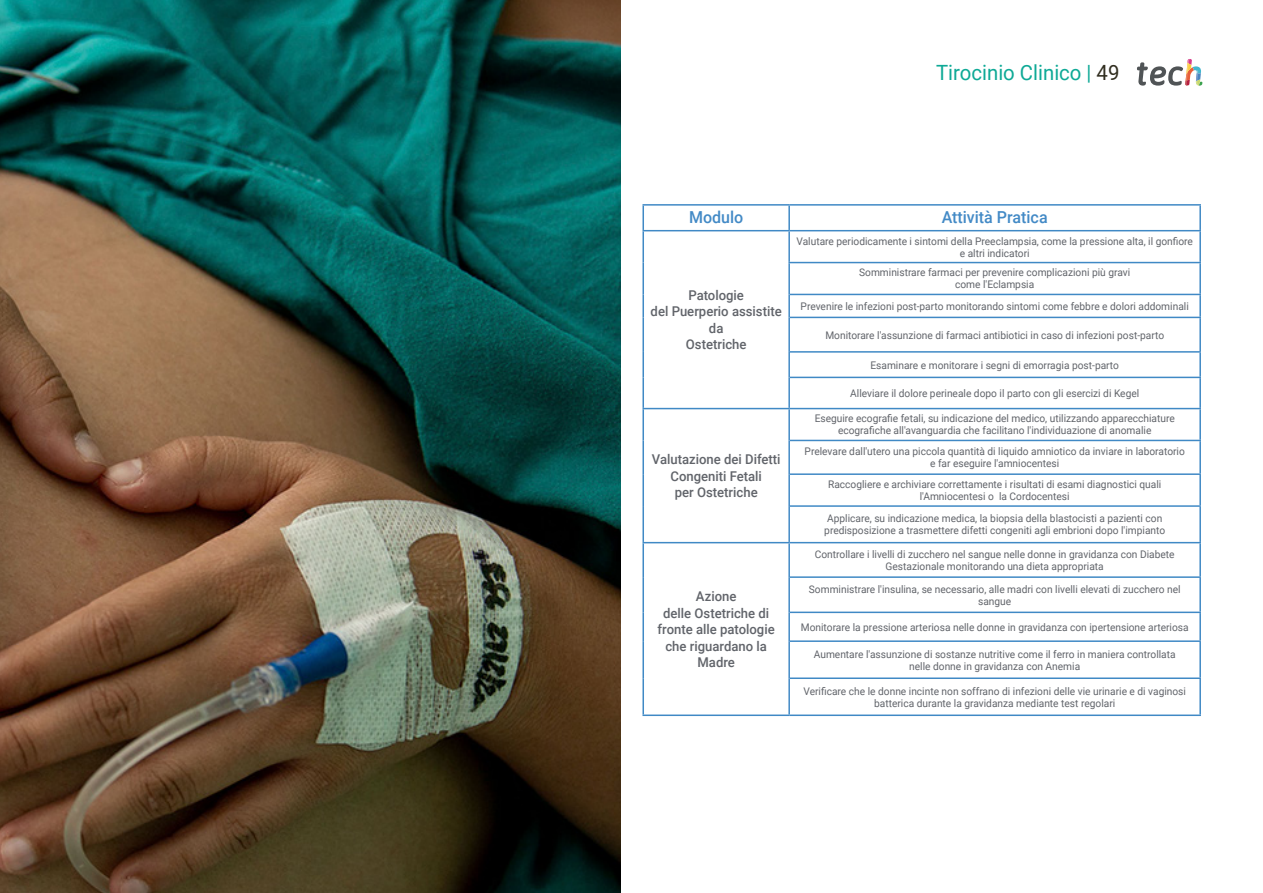
<style>
.page{position:relative;width:1263px;height:893px;background:#fff}
.page>*{position:absolute;margin:0;border:0;box-sizing:border-box;transform-origin:0 0}
.t1{font:21px "Roboto";color:#0ea996}
.t2{font:500 16.5px "Roboto";color:#438ac6}
.t3{font:500 13.5px/16.5px "Roboto";color:#61646a;text-align:center}
.t4{font:10.5px/12px "Roboto";color:#61646a;text-align:center}
.s1{color:#312e20}
</style>
<div class="page">
<img style="left:0;top:0;width:621px;height:893px">
<svg style="left:1137px;top:59px;width:65px;height:27px"></svg>
<hr style="left:642px;top:714px;width:147px;height:2px;background:#4089c5">
<hr style="left:788px;top:263px;width:2px;height:31px;background:#438ac6">
<hr style="left:788px;top:294px;width:2px;height:23px;background:#438ac6">
<hr style="left:788px;top:317px;width:2px;height:35px;background:#438ac6">
<hr style="left:788px;top:352px;width:2px;height:25px;background:#438ac6">
<hr style="left:788px;top:377px;width:2px;height:31px;background:#438ac6">
<hr style="left:788px;top:409px;width:2px;height:31px;background:#438ac6">
<hr style="left:788px;top:440px;width:2px;height:34px;background:#438ac6">
<hr style="left:788px;top:474px;width:2px;height:32px;background:#438ac6">
<hr style="left:788px;top:506px;width:2px;height:36px;background:#438ac6">
<hr style="left:788px;top:543px;width:2px;height:34px;background:#438ac6">
<hr style="left:788px;top:577px;width:2px;height:35px;background:#438ac6">
<hr style="left:788px;top:612px;width:2px;height:29px;background:#438ac6">
<hr style="left:788px;top:641px;width:2px;height:37px;background:#438ac6">
<hr style="left:788px;top:678px;width:2px;height:36px;background:#438ac6">
<hr style="left:788px;top:231px;width:2px;height:31px;background:#438ac6">
<hr style="left:642px;top:204px;width:147px;height:2px;background:#4089c5">
<hr style="left:642px;top:206px;width:2px;height:24px;background:#4089c5">
<hr style="left:789px;top:204px;width:412px;height:2px;background:#4089c5">
<hr style="left:788px;top:206px;width:2px;height:24px;background:#4089c5">
<hr style="left:1199px;top:206px;width:2px;height:24px;background:#4089c5">
<hr style="left:642px;top:230px;width:147px;height:1px;background:#4089c5">
<hr style="left:642px;top:231px;width:2px;height:32px;background:#4089c5">
<hr style="left:642px;top:263px;width:2px;height:31px;background:#4089c5">
<hr style="left:642px;top:294px;width:2px;height:23px;background:#4089c5">
<hr style="left:642px;top:317px;width:2px;height:35px;background:#4089c5">
<hr style="left:642px;top:352px;width:2px;height:25px;background:#4089c5">
<hr style="left:642px;top:377px;width:2px;height:31px;background:#4089c5">
<hr style="left:789px;top:230px;width:412px;height:1px;background:#4089c5">
<hr style="left:1199px;top:231px;width:2px;height:31px;background:#4089c5">
<hr style="left:642px;top:408px;width:147px;height:1px;background:#4089c5">
<hr style="left:642px;top:409px;width:2px;height:31px;background:#4089c5">
<hr style="left:642px;top:440px;width:2px;height:34px;background:#4089c5">
<hr style="left:642px;top:474px;width:2px;height:32px;background:#4089c5">
<hr style="left:642px;top:506px;width:2px;height:36px;background:#4089c5">
<hr style="left:642px;top:542px;width:147px;height:1px;background:#4089c5">
<hr style="left:642px;top:543px;width:2px;height:34px;background:#4089c5">
<hr style="left:642px;top:577px;width:2px;height:35px;background:#4089c5">
<hr style="left:642px;top:612px;width:2px;height:29px;background:#4089c5">
<hr style="left:642px;top:641px;width:2px;height:37px;background:#4089c5">
<hr style="left:642px;top:678px;width:2px;height:36px;background:#4089c5">
<hr style="left:788px;top:262px;width:413px;height:1px;background:#4089c5">
<hr style="left:1199px;top:263px;width:2px;height:31px;background:#4089c5">
<hr style="left:790px;top:294px;width:411px;height:1px;background:#4089c5">
<hr style="left:1199px;top:295px;width:2px;height:22px;background:#4089c5">
<hr style="left:790px;top:317px;width:411px;height:1px;background:#4089c5">
<hr style="left:1199px;top:318px;width:2px;height:33px;background:#4089c5">
<hr style="left:790px;top:351px;width:411px;height:2px;background:#4089c5">
<hr style="left:1199px;top:353px;width:2px;height:24px;background:#4089c5">
<hr style="left:790px;top:377px;width:411px;height:1px;background:#4089c5">
<hr style="left:1199px;top:378px;width:2px;height:30px;background:#4089c5">
<hr style="left:789px;top:408px;width:412px;height:1px;background:#4089c5">
<hr style="left:1199px;top:409px;width:2px;height:31px;background:#4089c5">
<hr style="left:790px;top:440px;width:411px;height:1px;background:#4089c5">
<hr style="left:1199px;top:441px;width:2px;height:32px;background:#4089c5">
<hr style="left:790px;top:473px;width:411px;height:2px;background:#4089c5">
<hr style="left:1199px;top:475px;width:2px;height:30px;background:#4089c5">
<hr style="left:790px;top:505px;width:411px;height:2px;background:#4089c5">
<hr style="left:1199px;top:507px;width:2px;height:35px;background:#4089c5">
<hr style="left:789px;top:542px;width:412px;height:1px;background:#4089c5">
<hr style="left:1199px;top:543px;width:2px;height:33px;background:#4089c5">
<hr style="left:790px;top:576px;width:411px;height:2px;background:#4089c5">
<hr style="left:1199px;top:578px;width:2px;height:34px;background:#4089c5">
<hr style="left:790px;top:612px;width:411px;height:1px;background:#4089c5">
<hr style="left:1199px;top:613px;width:2px;height:27px;background:#4089c5">
<hr style="left:790px;top:640px;width:411px;height:2px;background:#4089c5">
<hr style="left:1199px;top:642px;width:2px;height:35px;background:#4089c5">
<hr style="left:790px;top:677px;width:411px;height:2px;background:#4089c5">
<hr style="left:1199px;top:679px;width:2px;height:35px;background:#4089c5">
<hr style="left:789px;top:714px;width:412px;height:2px;background:#4089c5">
<h1 class="t1" style="left:936px;top:57px;width:185px">Tirocinio Clinico | <span class="s1">49</span></h1>
<h2 class="t2" style="left:689px;top:206px;width:56px">Modulo</h2>
<h2 class="t2" style="left:942px;top:206px;width:107px">Attività Pratica</h2>
<p class="t3" style="left:651px;top:286px;width:133px">Patologie<br>del Puerperio assistite da<br>Ostetriche</p>
<p class="t3" style="left:652px;top:451px;width:130px">Valutazione dei Difetti<br>Congeniti Fetali<br>per Ostetriche</p>
<p class="t3" style="left:658px;top:587px;width:119px">Azione<br>delle Ostetriche di fronte alle patologie che riguardano la<br>Madre</p>
<p class="t4" style="left:796px;top:234px;width:398px">Valutare periodicamente i sintomi della Preeclampsia, come la pressione alta, il gonfiore e altri indicatori</p>
<p class="t4" style="left:859px;top:266px;width:273px">Somministrare farmaci per prevenire complicazioni più gravi come l'Eclampsia</p>
<p class="t4" style="left:801px;top:300px;width:390px">Prevenire le infezioni post-parto monitorando sintomi come febbre e dolori addominali</p>
<p class="t4" style="left:825px;top:328px;width:340px">Monitorare l'assunzione di farmaci antibiotici in caso di infezioni post-parto</p>
<p class="t4" style="left:870px;top:358px;width:250px">Esaminare e monitorare i segni di emorragia post-parto</p>
<p class="t4" style="left:850px;top:387px;width:290px">Alleviare il dolore perineale dopo il parto con gli esercizi di Kegel</p>
<p class="t4" style="left:815px;top:412px;width:361px">Eseguire ecografie fetali, su indicazione del medico, utilizzando apparecchiature ecografiche all'avanguardia che facilitano l'individuazione di anomalie</p>
<p class="t4" style="left:805px;top:445px;width:382px">Prelevare dall'utero una piccola quantità di liquido amniotico da inviare in laboratorio e far eseguire l'amniocentesi</p>
<p class="t4" style="left:828px;top:478px;width:335px">Raccogliere e archiviare correttamente i risultati di esami diagnostici quali l'Amniocentesi o la Cordocentesi</p>
<p class="t4" style="left:824px;top:512px;width:342px;text-align:left">Applicare, su indicazione medica, la biopsia della blastocisti a pazienti con predisposizione a trasmettere difetti congeniti agli embrioni dopo l'impianto</p>
<p class="t4" style="left:815px;top:548px;width:361px">Controllare i livelli di zucchero nel sangue nelle donne in gravidanza con Diabete<br>Gestazionale monitorando una dieta appropriata</p>
<p class="t4" style="left:809px;top:583px;width:373px">Somministrare l'insulina, se necessario, alle madri con livelli elevati di zucchero nel sangue</p>
<p class="t4" style="left:801px;top:621px;width:389px">Monitorare la pressione arteriosa nelle donne in gravidanza con ipertensione arteriosa</p>
<p class="t4" style="left:814px;top:647px;width:363px">Aumentare l'assunzione di sostanze nutritive come il ferro in maniera controllata nelle donne in gravidanza con Anemia</p>
<p class="t4" style="left:803px;top:685px;width:384px">Verificare che le donne incinte non soffrano di infezioni delle vie urinarie e di vaginosi batterica durante la gravidanza mediante test regolari</p>
</div>
